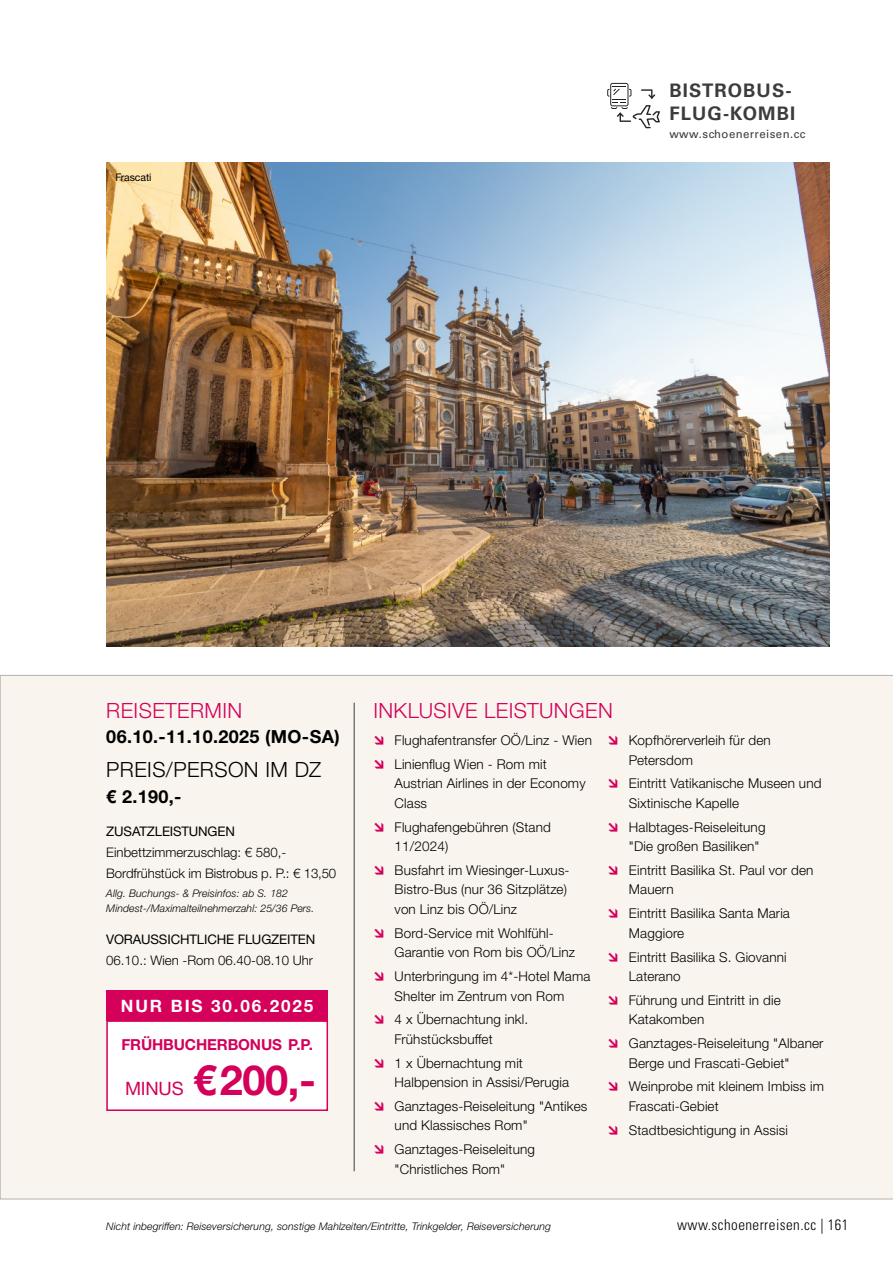
<style>
.page{position:relative;width:893px;height:1263px;background:#fff}
.page>*{position:absolute;margin:0;border:0;box-sizing:border-box;transform-origin:0 0}
.Zusatzleistungen{font:700 41.55px "Helvetica Neue LTW1 G";color:#d4005a}
.h2_linksbündig_pink{font:300 21px "Helvetica Neue LTW1 G";letter-spacing:.02em;color:#d4005a}
.Datum_Reise{font:300 21px "Helvetica Neue LTW1 G";letter-spacing:.02em;color:#000}
.t1{font:700 18.6px "Univers";letter-spacing:.06em;color:#3c3c3b}
.Zusatzleistungen-2{font:18.45px "Helvetica Neue LTW1 G";letter-spacing:-.01em;color:#d4005a}
.Datum_Reise-2{font:700 18px "Helvetica Neue LTW1 G";letter-spacing:.02em;color:#000}
.Zusatzleistungen-3{font:700 17.1px "Helvetica Neue LTW1 G";letter-spacing:.11em;color:#fff}
.Zusatzleistungen-4{font:700 15.15px "Helvetica Neue LTW1 G";letter-spacing:-.01em;color:#d4005a}
.t2{font:300 condensed 15px "Univers";letter-spacing:.03em;color:#000}
.t3{font:300 13.5px/19.5px "Helvetica Neue LTW1 G";letter-spacing:.01em;color:#000}
.Zusatzleistungen-5{font:300 13.2px "Helvetica Neue LTW1 G";color:#000}
.Datum_Reise-3{font:13.2px "Helvetica Neue LTW1 G";letter-spacing:-.01em;color:#000}
.t4{font:11.4px "Univers";letter-spacing:.04em;color:#3c3c3b}
.Sidenotes{font:italic 300 10.5px "Helvetica Neue LTW1 G";letter-spacing:.01em;color:#000}
.Bildtext_schwarz{font:10.5px "Helvetica Neue LTW1 G";letter-spacing:-.005em;color:#000}
</style>
<div class="page">
<div style="left:0;top:675px;width:893px;height:524px;background:#f9f5ee"></div>
<hr style="left:354px;top:703px;width:1px;height:468px;background:#3c3c3b">
<div style="left:106px;top:990px;width:222px;height:31px;background:#d4005a"></div>
<div style="left:106px;top:1020px;width:222px;height:91px;background:#fff;border:2px solid #d4005a"></div>
<img style="left:106px;top:162px;width:723px;height:484px">
<svg style="left:607px;top:83px;width:53px;height:45px"></svg>
<svg style="left:374px;top:736px;width:9px;height:9px"></svg>
<svg style="left:374px;top:759px;width:9px;height:9px"></svg>
<svg style="left:374px;top:822px;width:9px;height:9px"></svg>
<svg style="left:374px;top:865px;width:9px;height:9px"></svg>
<svg style="left:374px;top:928px;width:9px;height:9px"></svg>
<svg style="left:374px;top:971px;width:9px;height:9px"></svg>
<svg style="left:374px;top:1015px;width:9px;height:9px"></svg>
<svg style="left:374px;top:1058px;width:9px;height:9px"></svg>
<svg style="left:374px;top:1101px;width:9px;height:9px"></svg>
<svg style="left:374px;top:1144px;width:9px;height:9px"></svg>
<svg style="left:609px;top:736px;width:9px;height:9px"></svg>
<svg style="left:609px;top:779px;width:9px;height:9px"></svg>
<svg style="left:609px;top:822px;width:9px;height:9px"></svg>
<svg style="left:609px;top:865px;width:9px;height:9px"></svg>
<svg style="left:609px;top:909px;width:9px;height:9px"></svg>
<svg style="left:609px;top:952px;width:9px;height:9px"></svg>
<svg style="left:609px;top:995px;width:9px;height:9px"></svg>
<svg style="left:609px;top:1038px;width:9px;height:9px"></svg>
<svg style="left:609px;top:1082px;width:9px;height:9px"></svg>
<svg style="left:609px;top:1125px;width:9px;height:9px"></svg>
<p class="Bildtext_schwarz" style="left:115px;top:171px;width:38px">Frascati</p>
<p class="t1" style="left:669px;top:80px;width:124px">BISTROBUS-</p>
<p class="t1" style="left:669px;top:103px;width:127px">FLUG-KOMBI</p>
<p class="t4" style="left:669px;top:127px;width:138px">www.schoenerreisen.cc</p>
<p class="h2_linksbündig_pink" style="left:106px;top:697px;width:138px">REISETERMIN</p>
<p class="Datum_Reise-2" style="left:106px;top:726px;width:235px">06.10.-11.10.2025 (MO-SA)</p>
<p class="Datum_Reise" style="left:106px;top:757px;width:216px">PREIS/PERSON IM DZ</p>
<p class="Datum_Reise-2" style="left:106px;top:785px;width:77px">€ 2.190,-</p>
<p class="Datum_Reise-3" style="left:106px;top:823px;width:130px">ZUSATZLEISTUNGEN</p>
<p class="Zusatzleistungen-5" style="left:106px;top:844px;width:182px">Einbettzimmerzuschlag: € 580,-</p>
<p class="Zusatzleistungen-5" style="left:106px;top:865px;width:231px">Bordfrühstück im Bistrobus p. P.: € 13,50</p>
<p class="Sidenotes" style="left:106px;top:887px;width:183px">Allg. Buchungs- &amp; Preisinfos: ab S. 182</p>
<p class="Sidenotes" style="left:106px;top:902px;width:210px">Mindest-/Maximalteilnehmerzahl: 25/36 Pers.</p>
<p class="Datum_Reise-3" style="left:106px;top:931px;width:210px">VORAUSSICHTLICHE FLUGZEITEN</p>
<p class="Zusatzleistungen-5" style="left:106px;top:952px;width:208px">06.10.: Wien -Rom 06.40-08.10 Uhr</p>
<p class="Zusatzleistungen-3" style="left:121px;top:995px;width:194px">NUR BIS 30.06.2025</p>
<p class="Zusatzleistungen-4" style="left:121px;top:1036px;width:193px">FRÜHBUCHERBONUS P.P.</p>
<p class="Zusatzleistungen-2" style="left:125px;top:1077px;width:60px">MINUS</p>
<p class="Zusatzleistungen" style="left:193px;top:1054px;width:124px">€ 200,-</p>
<p class="h2_linksbündig_pink" style="left:373px;top:697px;width:241px">INKLUSIVE LEISTUNGEN</p>
<p class="t3" style="left:395px;top:731px;width:199px">Flughafentransfer OÖ/Linz - Wien</p>
<p class="t3" style="left:395px;top:754px;width:192px">Linienflug Wien - Rom mit<br>Austrian Airlines in der Economy<br>Class</p>
<p class="t3" style="left:395px;top:817px;width:158px">Flughafengebühren (Stand<br>11/2024)</p>
<p class="t3" style="left:395px;top:860px;width:177px">Busfahrt im Wiesinger-Luxus-<br>Bistro-Bus (nur 36 Sitzplätze) von Linz bis OÖ/Linz</p>
<p class="t3" style="left:395px;top:923px;width:182px">Bord-Service mit Wohlfühl-<br>Garantie von Rom bis OÖ/Linz</p>
<p class="t3" style="left:395px;top:966px;width:197px">Unterbringung im 4*-Hotel Mama<br>Shelter im Zentrum von Rom</p>
<p class="t3" style="left:395px;top:1010px;width:135px">4 x Übernachtung inkl.<br>Frühstücksbuffet</p>
<p class="t3" style="left:395px;top:1053px;width:176px">1 x Übernachtung mit<br>Halbpension in Assisi/Perugia</p>
<p class="t3" style="left:395px;top:1096px;width:194px">Ganztages-Reiseleitung "Antikes und Klassisches Rom"</p>
<p class="t3" style="left:395px;top:1139px;width:142px">Ganztages-Reiseleitung "Christliches Rom"</p>
<p class="t3" style="left:629px;top:731px;width:143px">Kopfhörerverleih für den<br>Petersdom</p>
<p class="t3" style="left:629px;top:774px;width:194px">Eintritt Vatikanische Museen und<br>Sixtinische Kapelle</p>
<p class="t3" style="left:629px;top:817px;width:138px">Halbtages-Reiseleitung "Die großen Basiliken"</p>
<p class="t3" style="left:629px;top:860px;width:186px">Eintritt Basilika St. Paul vor den<br>Mauern</p>
<p class="t3" style="left:629px;top:904px;width:163px">Eintritt Basilika Santa Maria<br>Maggiore</p>
<p class="t3" style="left:629px;top:947px;width:159px">Eintritt Basilika S. Giovanni<br>Laterano</p>
<p class="t3" style="left:629px;top:990px;width:153px">Führung und Eintritt in die<br>Katakomben</p>
<p class="t3" style="left:629px;top:1033px;width:196px">Ganztages-Reiseleitung "Albaner<br>Berge und Frascati-Gebiet"</p>
<p class="t3" style="left:629px;top:1077px;width:197px">Weinprobe mit kleinem Imbiss im<br>Frascati-Gebiet</p>
<p class="t3" style="left:629px;top:1120px;width:160px">Stadtbesichtigung in Assisi</p>
<p class="Sidenotes" style="left:106px;top:1220px;width:446px">Nicht inbegriffen: Reiseversicherung, sonstige Mahlzeiten/Eintritte, Trinkgelder, Reiseversicherung</p>
<p class="t2" style="left:677px;top:1216px;width:173px">www.schoenerreisen.cc | 161</p>
</div>
